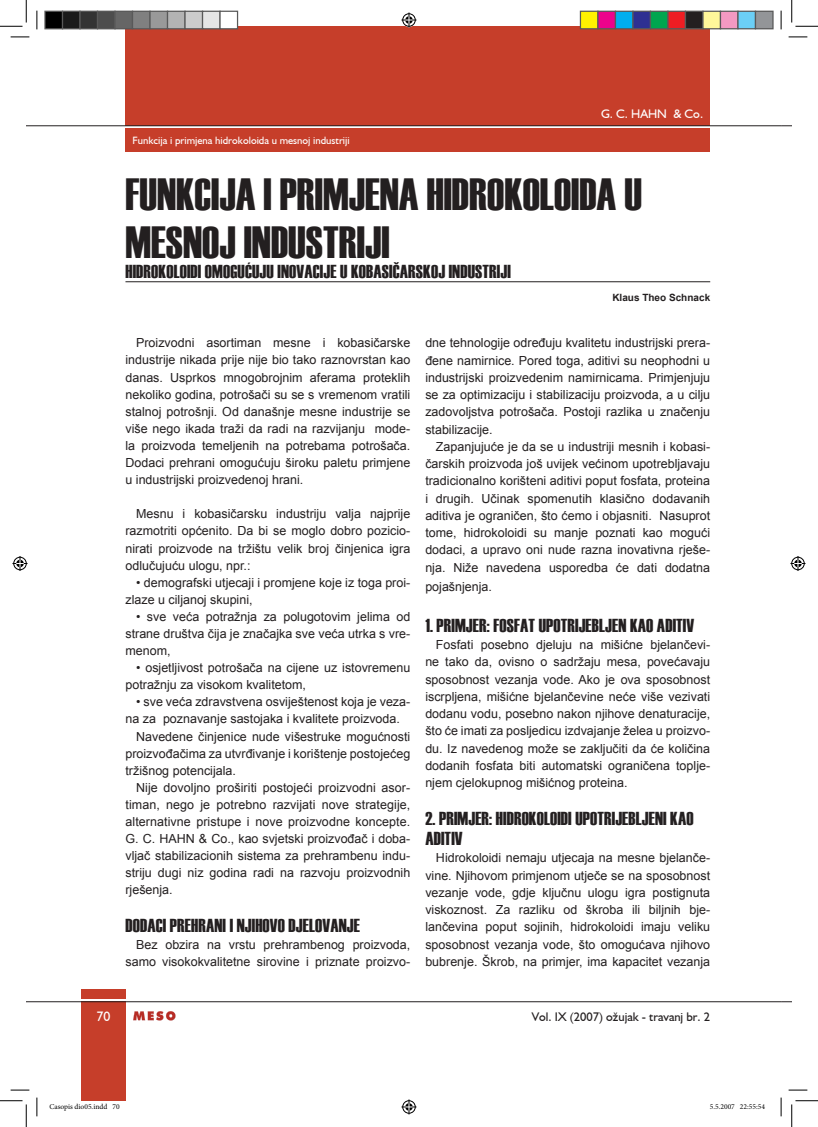
<style>
.page{position:relative;width:818px;height:1127px;background:#fff}
.page>*{position:absolute;margin:0;border:0;box-sizing:border-box;transform-origin:0 0}
.t1{font:45px/47.5px "Haettenschweiler";color:#231f20}
.t2{font:18.75px/20.4px "Haettenschweiler";letter-spacing:.01em;color:#231f20}
.t3{font:13.75px "Humanist 521 BT";color:#fff}
.t4{font:12.5px/17.2px "Arial";color:#231f20;text-align:justify}
.t5{font:12.5px "Humanist 521 BT";color:#231f20}
.t6{font:12.5px "Humanist 521 BT";color:#fff}
.t7{font:10.62px "Humanist 521 BT";color:#fff}
.t8{font:700 10px "Arial";color:#231f20}
.t9{font:7.5px "Minion Pro";color:#000}
</style>
<div class="page">
<svg style="left:133px;top:1011px;width:43px;height:9px"></svg>
<div style="left:81px;top:1001px;width:44px;height:99px;background:#c63e2a"></div>
<hr style="left:26px;top:1001px;width:755px;height:1px;background:#231f20">
<div style="left:81px;top:989px;width:44px;height:9px;background:#c63e2a"></div>
<div style="left:125px;top:26px;width:585px;height:100px;background:#c63e2a"></div>
<div style="left:125px;top:128px;width:585px;height:24px;background:#c63e2a"></div>
<hr style="left:26px;top:125px;width:755px;height:1px;background:#231f20">
<hr style="left:125px;top:281px;width:585px;height:1px;background:#231f20">
<svg style="left:11px;top:36px;width:18px;height:2px"></svg>
<svg style="left:788px;top:36px;width:19px;height:2px"></svg>
<svg style="left:11px;top:1089px;width:18px;height:1px"></svg>
<svg style="left:788px;top:1089px;width:19px;height:1px"></svg>
<svg style="left:36px;top:11px;width:2px;height:18px"></svg>
<svg style="left:36px;top:1097px;width:2px;height:18px"></svg>
<svg style="left:780px;top:11px;width:2px;height:18px"></svg>
<svg style="left:780px;top:1097px;width:2px;height:18px"></svg>
<svg style="left:0;top:0;width:27px;height:27px"></svg>
<svg style="left:0;top:1100px;width:27px;height:26px"></svg>
<svg style="left:791px;top:0;width:27px;height:27px"></svg>
<svg style="left:791px;top:1100px;width:27px;height:26px"></svg>
<svg style="left:401px;top:13px;width:15px;height:15px"></svg>
<svg style="left:401px;top:1099px;width:15px;height:15px"></svg>
<svg style="left:13px;top:556px;width:15px;height:15px"></svg>
<svg style="left:790px;top:556px;width:15px;height:15px"></svg>
<div style="left:45px;top:11px;width:18px;height:18px;background:#000"></div>
<div style="left:44px;top:11px;width:19px;height:18px;border:1px solid #595959"></div>
<div style="left:63px;top:11px;width:17px;height:18px;background:#1a1a1a"></div>
<div style="left:62px;top:11px;width:19px;height:18px;border:1px solid #595959"></div>
<div style="left:80px;top:11px;width:18px;height:18px;background:#333"></div>
<div style="left:79px;top:11px;width:19px;height:18px;border:1px solid #595959"></div>
<div style="left:98px;top:11px;width:17px;height:18px;background:#4d4d4d"></div>
<div style="left:97px;top:11px;width:19px;height:18px;border:1px solid #595959"></div>
<div style="left:115px;top:11px;width:18px;height:18px;background:#666"></div>
<div style="left:114px;top:11px;width:19px;height:18px;border:1px solid #595959"></div>
<div style="left:133px;top:11px;width:17px;height:18px;background:#808080"></div>
<div style="left:132px;top:11px;width:19px;height:18px;border:1px solid #595959"></div>
<div style="left:150px;top:11px;width:18px;height:18px;background:#999"></div>
<div style="left:149px;top:11px;width:19px;height:18px;border:1px solid #595959"></div>
<div style="left:168px;top:11px;width:17px;height:18px;background:#b3b3b3"></div>
<div style="left:167px;top:11px;width:19px;height:18px;border:1px solid #595959"></div>
<div style="left:185px;top:11px;width:18px;height:18px;background:#ccc"></div>
<div style="left:184px;top:11px;width:19px;height:18px;border:1px solid #595959"></div>
<div style="left:203px;top:11px;width:17px;height:18px;background:#e5e5e5"></div>
<div style="left:202px;top:11px;width:19px;height:18px;border:1px solid #595959"></div>
<div style="left:220px;top:11px;width:18px;height:18px;background:#fff"></div>
<div style="left:219px;top:11px;width:19px;height:18px;border:1px solid #595959"></div>
<div style="left:580px;top:11px;width:18px;height:18px;background:#fff101"></div>
<div style="left:580px;top:11px;width:18px;height:18px;border:1px solid #595959"></div>
<div style="left:598px;top:11px;width:17px;height:18px;background:#ed028c"></div>
<div style="left:597px;top:11px;width:19px;height:18px;border:1px solid #595959"></div>
<div style="left:615px;top:11px;width:18px;height:18px;background:#00aeef"></div>
<div style="left:615px;top:11px;width:18px;height:18px;border:1px solid #595959"></div>
<div style="left:633px;top:11px;width:17px;height:18px;background:#2e3092"></div>
<div style="left:632px;top:11px;width:19px;height:18px;border:1px solid #595959"></div>
<div style="left:650px;top:11px;width:18px;height:18px;background:#00a54f"></div>
<div style="left:650px;top:11px;width:18px;height:18px;border:1px solid #595959"></div>
<div style="left:668px;top:11px;width:17px;height:18px;background:#ee1d23"></div>
<div style="left:667px;top:11px;width:19px;height:18px;border:1px solid #595959"></div>
<div style="left:685px;top:11px;width:18px;height:18px;background:#231f20"></div>
<div style="left:685px;top:11px;width:18px;height:18px;border:1px solid #595959"></div>
<div style="left:703px;top:11px;width:17px;height:18px;background:#fff79a"></div>
<div style="left:702px;top:11px;width:19px;height:18px;border:1px solid #595959"></div>
<div style="left:720px;top:11px;width:18px;height:18px;background:#f499c2"></div>
<div style="left:720px;top:11px;width:18px;height:18px;border:1px solid #595959"></div>
<div style="left:738px;top:11px;width:17px;height:18px;background:#6bcff6"></div>
<div style="left:737px;top:11px;width:19px;height:18px;border:1px solid #595959"></div>
<div style="left:755px;top:11px;width:18px;height:18px;background:#939598"></div>
<div style="left:755px;top:11px;width:18px;height:18px;border:1px solid #595959"></div>
<p class="t7" style="left:133px;top:134px;width:219px">Funkcija i primjena hidrokoloida u mesnoj industriji</p>
<p class="t6" style="left:601px;top:106px;width:104px">G. C. HAHN &amp; Co.</p>
<h1 class="t1" style="left:125px;top:171px;width:518px">FUNKCIJA I PRIMJENA HIDROKOLOIDA U<br>MESNOJ INDUSTRIJI</h1>
<h2 class="t2" style="left:125px;top:261px;width:387px">HIDROKOLOIDI OMOGUĆUJU INOVACIJE U KOBASIČARSKOJ INDUSTRIJI</h2>
<p class="t8" style="left:612px;top:290px;width:99px">Klaus Theo Schnack</p>
<p class="t4" style="left:125px;top:334px;width:286px;text-indent:11px">Proizvodni asortiman mesne i kobasičarske industrije nikada prije nije bio tako raznovrstan kao danas. Usprkos mnogobrojnim aferama proteklih nekoliko godina, potrošači su se s vremenom vratili stalnoj potrošnji. Od današnje mesne industrije se više nego ikada traži da radi na razvijanju mode&shy;la proizvoda temeljenih na potrebama potrošača.<br>Dodaci prehrani omogućuju široku paletu primjene u industrijski proizvedenoj hrani.</p>
<p class="t4" style="left:125px;top:505px;width:286px;text-indent:11px">Mesnu i kobasičarsku industriju valja najprije razmotriti općenito. Da bi se moglo dobro pozicio&shy;nirati proizvode na tržištu velik broj činjenica igra odlučujuću ulogu, npr.:</p>
<p class="t4" style="left:125px;top:573px;width:286px;text-indent:11px">• demografski utjecaji i promjene koje iz toga proi&shy;zlaze u ciljanoj skupini,</p>
<p class="t4" style="left:125px;top:608px;width:286px;text-indent:11px">• sve veća potražnja za polugotovim jelima od strane društva čija je značajka sve veća utrka s vre&shy;menom,</p>
<p class="t4" style="left:125px;top:659px;width:286px;text-indent:11px">• osjetljivost potrošača na cijene uz istovremenu potražnju za visokom kvalitetom,</p>
<p class="t4" style="left:136px;top:693px;width:276px">• sve veća zdravstvena osviještenost koja je veza-</p>
<p class="t4" style="left:125px;top:710px;width:276px">na za poznavanje sastojaka i kvalitete proizvoda.</p>
<p class="t4" style="left:136px;top:727px;width:276px">Navedene činjenice nude višestruke mogućnosti</p>
<p class="t4" style="left:125px;top:744px;width:286px">proizvođačima za utvrđivanje i korištenje postojećeg</p>
<p class="t4" style="left:125px;top:761px;width:112px">tržišnog potencijala.</p>
<p class="t4" style="left:136px;top:778px;width:276px">Nije dovoljno proširiti postojeći proizvodni asor-</p>
<p class="t4" style="left:125px;top:795px;width:286px">timan, nego je potrebno razvijati nove strategije,</p>
<p class="t4" style="left:125px;top:813px;width:286px">alternativne pristupe i nove proizvodne koncepte.</p>
<p class="t4" style="left:125px;top:830px;width:286px">G. C. HAHN &amp; Co., kao svjetski proizvođač i doba-</p>
<p class="t4" style="left:125px;top:847px;width:286px">vljač stabilizacionih sistema za prehrambenu indu-</p>
<p class="t4" style="left:125px;top:864px;width:286px">striju dugi niz godina radi na razvoju proizvodnih</p>
<p class="t4" style="left:125px;top:881px;width:49px">rješenja.</p>
<h2 class="t2" style="left:125px;top:914px;width:236px">DODACI PREHRANI I NJIHOVO DJELOVANJE</h2>
<p class="t4" style="left:125px;top:935px;width:286px;text-align:right">Bez obzira na vrstu prehrambenog proizvoda, samo visokokvalitetne sirovine i priznate proizvo-</p>
<p class="t4" style="left:425px;top:334px;width:286px">dne tehnologije određuju kvalitetu industrijski prera&shy;đene namirnice. Pored toga, aditivi su neophodni u industrijski proizvedenim namirnicama. Primjenjuju se za optimizaciju i stabilizaciju proizvoda, a u cilju zadovoljstva potrošača. Postoji razlika u značenju stabilizacije.</p>
<p class="t4" style="left:425px;top:438px;width:286px;text-indent:11px">Zapanjujuće je da se u industriji mesnih i kobasi&shy;čarskih proizvoda još uvijek većinom upotrebljavaju tradicionalno korišteni aditivi poput fosfata, proteina i drugih. Učinak spomenutih klasično dodavanih aditiva je ograničen, što ćemo i objasniti. Nasuprot tome, hidrokoloidi su manje poznati kao mogući dodaci, a upravo oni nude razna inovativna rješe&shy;nja. Niže navedena usporedba će dati dodatna</p>
<p class="t4" style="left:425px;top:577px;width:68px">pojašnjenja.</p>
<h2 class="t2" style="left:425px;top:615px;width:270px">1. PRIMJER: FOSFAT UPOTRIJEBLJEN KAO ADITIV</h2>
<p class="t4" style="left:425px;top:636px;width:286px;text-indent:11px">Fosfati posebno djeluju na mišićne bjelančevi&shy;ne tako da, ovisno o sadržaju mesa, povećavaju sposobnost vezanja vode. Ako je ova sposobnost iscrpljena, mišićne bjelančevine neće više vezivati dodanu vodu, posebno nakon njihove denaturacije, što će imati za posljedicu izdvajanje želea u proizvo&shy;du. Iz navedenog može se zaključiti da će količina dodanih fosfata biti automatski ograničena toplje&shy;njem cjelokupnog mišićnog proteina.</p>
<h2 class="t2" style="left:425px;top:807px;width:270px">2. PRIMJER: HIDROKOLOIDI UPOTRIJEBLJENI KAO<br>ADITIV</h2>
<p class="t4" style="left:425px;top:849px;width:286px;text-indent:11px">Hidrokoloidi nemaju utjecaja na mesne bjelanče&shy;vine. Njihovom primjenom utječe se na sposobnost vezanje vode, gdje ključnu ulogu igra postignuta viskoznost. Za razliku od škroba ili biljnih bje&shy;lančevina poput sojinih, hidrokoloidi imaju veliku sposobnost vezanja vode, što omogućava njihovo bubrenje. Škrob, na primjer, ima kapacitet vezanja</p>
<p class="t3" style="left:96px;top:1007px;width:15px">70</p>
<p class="t5" style="left:532px;top:1008px;width:180px">Vol. IX (2007) ožujak - travanj br. 2</p>
<p class="t9" style="left:49px;top:1101px;width:72px">Casopis dio05.indd 70</p>
<p class="t9" style="left:710px;top:1101px;width:57px">5.5.2007 22:55:54</p>
</div>
